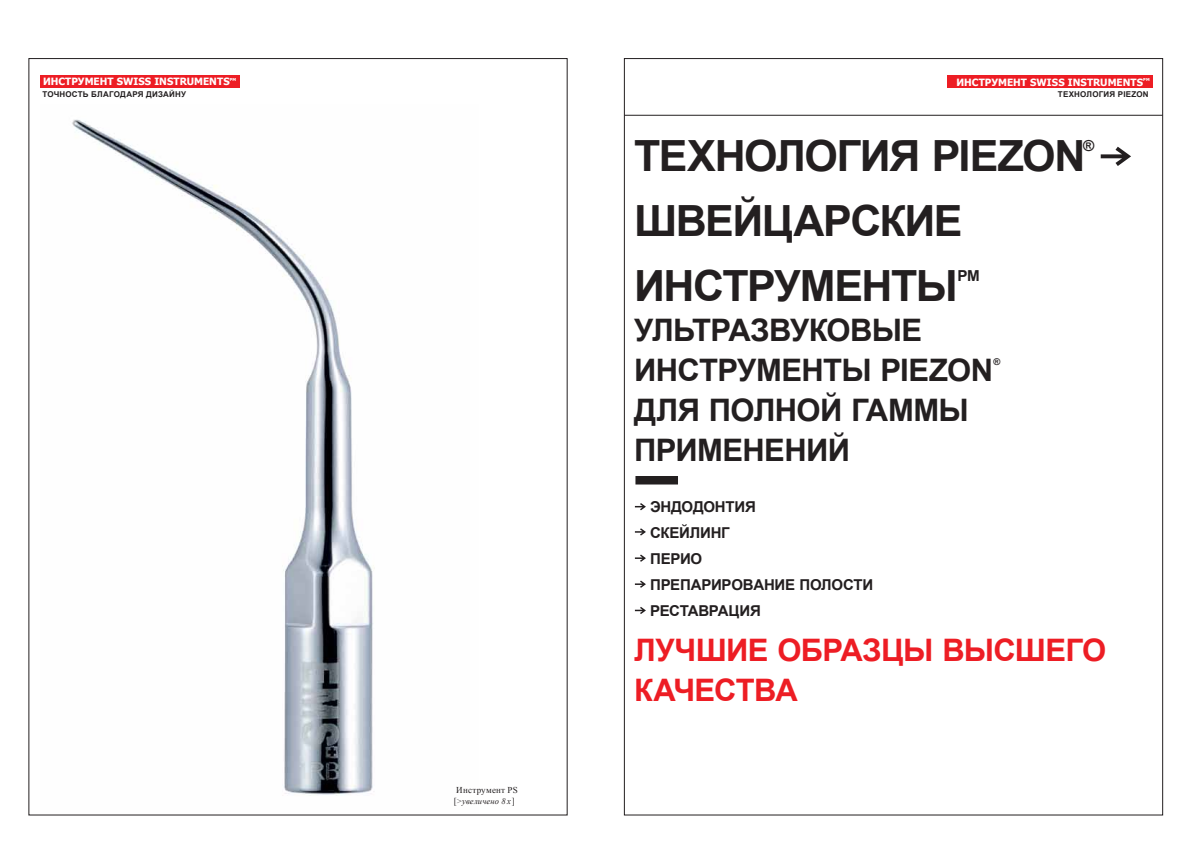
<style>
.page{position:relative;width:1191px;height:842px;background:#fff}
.page>*{position:absolute;margin:0;border:0;box-sizing:border-box;transform-origin:0 0}
.t1{font:700 43px/65px "Arial";letter-spacing:-.035em;color:#231f20}
.t2{font:700 31px/40px "Arial";letter-spacing:-.02em;color:#231f20}
.t3{font:700 31px/40px "Arial";letter-spacing:-.025em;color:#ed1d24}
.t4{font:700 15.2px "Arial";color:#231f20}
.t5{font:700 15px/26px "Arial";letter-spacing:-.015em;color:#231f20}
.t6{font:700 10px "Tahoma";color:#fff}
.t7{font:700 9.3px "Arial";color:#231f20}
.t8{font:9px "Times New Roman";letter-spacing:.025em;color:#231f20}
.t9{font:italic 8.5px "Times New Roman";letter-spacing:.02em;color:#231f20}
.t10{font:700 8px "Arial";letter-spacing:.025em;color:#231f20}
.t11{font:700 4.1px "Tahoma";color:#fff}
.s1{font-style:normal;font-size:9px}
</style>
<div class="page">
<div style="left:40px;top:75px;width:200px;height:13px;background:#ed1d24"></div>
<div style="left:947px;top:75px;width:205px;height:13px;background:#ed1d24"></div>
<img style="left:72px;top:119px;width:303px;height:677px">
<div style="left:636px;top:476px;width:41px;height:8px;background:#231f20"></div>
<hr style="left:624px;top:115px;width:538px;height:1px;background:#231f20">
<svg style="left:1100px;top:147px;width:31px;height:19px"></svg>
<svg style="left:635px;top:503px;width:11px;height:7px"></svg>
<svg style="left:635px;top:528px;width:11px;height:8px"></svg>
<svg style="left:635px;top:554px;width:11px;height:8px"></svg>
<svg style="left:635px;top:580px;width:11px;height:8px"></svg>
<svg style="left:635px;top:607px;width:11px;height:7px"></svg>
<p class="t6" style="left:43px;top:75px;width:188px">ИНСТРУМЕНТ SWISS INSTRUMENTS</p>
<p class="t11" style="left:230px;top:77px;width:8px">PM</p>
<p class="t6" style="left:956px;top:75px;width:188px">ИНСТРУМЕНТ SWISS INSTRUMENTS</p>
<p class="t11" style="left:1143px;top:77px;width:8px">PM</p>
<p class="t10" style="left:42px;top:89px;width:145px">ТОЧНОСТЬ БЛАГОДАРЯ ДИЗАЙНУ</p>
<p class="t8" style="left:456px;top:784px;width:63px">Инструмент PS</p>
<p class="t9" style="left:454px;top:796px;width:62px"><span class="s1">[</span>&gt;увеличено 8 x<span class="s1">]</span></p>
<p class="t10" style="left:1058px;top:89px;width:92px">ТЕХНОЛОГИЯ PIEZON</p>
<h1 class="t1" style="left:634px;top:124px;width:453px">ТЕХНОЛОГИЯ PIEZON</h1>
<p class="t4" style="left:1083px;top:135px;width:13px">®</p>
<h1 class="t1" style="left:634px;top:189px;width:330px">ШВЕЙЦАРСКИЕ<br>ИНСТРУМЕНТЫ</h1>
<p class="t4" style="left:957px;top:266px;width:24px">PM</p>
<p class="t2" style="left:634px;top:311px;width:361px">УЛЬТРАЗВУКОВЫЕ<br>ИНСТРУМЕНТЫ PIEZON</p>
<p class="t7" style="left:993px;top:356px;width:8px">®</p>
<p class="t2" style="left:634px;top:391px;width:336px">ДЛЯ ПОЛНОЙ ГАММЫ<br>ПРИМЕНЕНИЙ</p>
<p class="t5" style="left:650px;top:494px;width:225px">ЭНДОДОНТИЯ<br>СКЕЙЛИНГ<br>ПЕРИО<br>ПРЕПАРИРОВАНИЕ ПОЛОСТИ<br>РЕСТАВРАЦИЯ</p>
<p class="t3" style="left:634px;top:631px;width:474px">ЛУЧШИЕ ОБРАЗЦЫ ВЫСШЕГО<br>КАЧЕСТВА</p>
</div>
